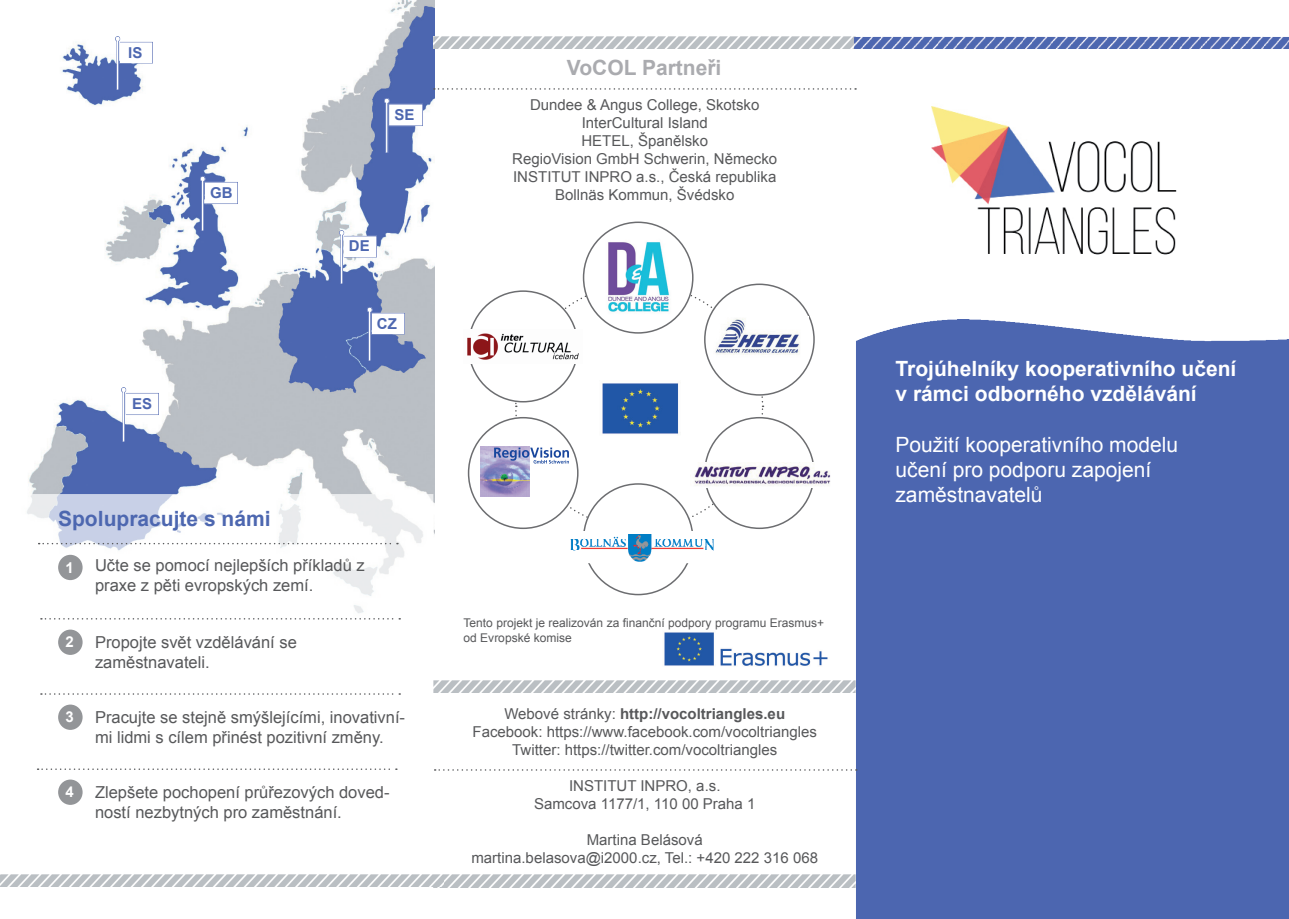
<style>
.page{position:relative;width:1289px;height:919px;background:#fff}
.page>*{position:absolute;margin:0;border:0;box-sizing:border-box;transform-origin:0 0}
.t1{font:21px/25.2px "Arial";color:#fff}
.t2{font:700 21px/25.2px "Arial";color:#fff}
.t3{font:700 21px "Arial";color:#4d67b0}
.t4{font:700 21px "Arial";color:#aaabaf}
.t5{font:16.5px/19.8px "Arial";color:#57585a}
.t6{font:15px/18px "Arial";color:#57585a;text-align:center}
.t7{font:700 15px "Arial";color:#4d67b0}
.t8{font:700 15px "Arial";color:#fff}
.t9{font:12px/14.4px "Arial";color:#57585a}
.s1{font-weight:700}
</style>
<div class="page">
<img style="left:1263px;top:36px;width:25px;height:12px">
<img style="left:0;top:874px;width:29px;height:11px">
<img style="left:28px;top:0;width:406px;height:532px">
<img style="left:122px;top:387px;width:37px;height:54px">
<img style="left:931px;top:106px;width:246px;height:149px">
<div style="left:855px;top:319px;width:433px;height:599px;background:#4c66b0"></div>
<img style="left:434px;top:36px;width:829px;height:12px">
<svg style="left:434px;top:88px;width:422px;height:2px"></svg>
<svg style="left:468px;top:417px;width:110px;height:111px"></svg>
<img style="left:608px;top:242px;width:59px;height:40px">
<img style="left:467px;top:333px;width:27px;height:27px">
<img style="left:764px;top:331px;width:36px;height:24px">
<img style="left:480px;top:447px;width:14px;height:49px">
<svg style="left:494px;top:282px;width:270px;height:248px"></svg>
<img style="left:589px;top:369px;width:95px;height:78px">
<img style="left:664px;top:632px;width:164px;height:34px">
<img style="left:690px;top:462px;width:141px;height:25px">
<img style="left:572px;top:534px;width:140px;height:26px">
<img style="left:434px;top:680px;width:421px;height:12px">
<svg style="left:434px;top:769px;width:422px;height:1px"></svg>
<img style="left:434px;top:874px;width:421px;height:13px">
<div style="left:0;top:494px;width:433px;height:363px;background:#fff;border:2px solid #fff"></div>
<svg style="left:39px;top:543px;width:359px;height:1px"></svg>
<svg style="left:41px;top:618px;width:359px;height:1px"></svg>
<svg style="left:41px;top:693px;width:359px;height:1px"></svg>
<svg style="left:38px;top:768px;width:359px;height:1px"></svg>
<img style="left:201px;top:176px;width:37px;height:54px">
<img style="left:385px;top:99px;width:37px;height:53px">
<img style="left:368px;top:307px;width:37px;height:54px">
<img style="left:339px;top:230px;width:37px;height:53px">
<img style="left:116px;top:36px;width:37px;height:54px">
<img style="left:29px;top:874px;width:414px;height:11px">
<div style="left:58px;top:554px;width:25px;height:26px;background:#939598;border-radius:50%"></div>
<div style="left:58px;top:629px;width:25px;height:26px;background:#939598;border-radius:50%"></div>
<div style="left:58px;top:704px;width:25px;height:25px;background:#939598;border-radius:50%"></div>
<div style="left:58px;top:779px;width:25px;height:25px;background:#939598;border-radius:50%"></div>
<p class="t7" style="left:128px;top:43px;width:16px">IS</p>
<p class="t7" style="left:210px;top:182px;width:24px">GB</p>
<p class="t7" style="left:132px;top:393px;width:22px">ES</p>
<p class="t7" style="left:394px;top:105px;width:22px">SE</p>
<p class="t7" style="left:349px;top:236px;width:22px">DE</p>
<p class="t7" style="left:377px;top:313px;width:21px">CZ</p>
<h1 class="t3" style="left:58px;top:505px;width:214px">Spolupracujte s námi</h1>
<p class="t8" style="left:66px;top:557px;width:10px">1</p>
<p class="t8" style="left:66px;top:632px;width:10px">2</p>
<p class="t5" style="left:95px;top:555px;width:271px">Učte se pomocí nejlepších příkladů z praxe z pěti evropských zemí.</p>
<p class="t5" style="left:95px;top:633px;width:203px">Propojte svět vzdělávání se zaměstnavateli.</p>
<p class="t8" style="left:66px;top:707px;width:10px">3</p>
<p class="t8" style="left:66px;top:782px;width:10px">4</p>
<p class="t5" style="left:95px;top:707px;width:311px">Pracujte se stejně smýšlejícími, inovativní&shy;mi lidmi s cílem přinést pozitivní změny.</p>
<p class="t5" style="left:95px;top:782px;width:296px">Zlepšete pochopení průřezových doved&shy;ností nezbytných pro zaměstnání.</p>
<h1 class="t4" style="left:567px;top:54px;width:156px">VoCOL Partneři</h1>
<p class="t6" style="left:512px;top:96px;width:266px">Dundee &amp; Angus College, Skotsko<br>InterCultural Island<br>HETEL, Španělsko<br>RegioVision GmbH Schwerin, Německo<br>INSTITUT INPRO a.s., Česká republika<br>Bollnäs Kommun, Švédsko</p>
<p class="t9" style="left:463px;top:616px;width:362px">Tento projekt je realizován za finanční podpory programu Erasmus+ od Evropské komise</p>
<p class="t6" style="left:472px;top:704px;width:346px">Webové stránky: <span class="s1">http://vocoltriangles.eu<br></span>Facebook: https://www.facebook.com/vocoltriangles<br>Twitter: https://twitter.com/vocoltriangles</p>
<p class="t6" style="left:534px;top:776px;width:223px">INSTITUT INPRO, a.s.<br>Samcova 1177/1, 110 00 Praha 1</p>
<p class="t6" style="left:471px;top:830px;width:348px">Martina Belásová<br>martina.belasova@i2000.cz, Tel.: +420 222 316 068</p>
<h1 class="t2" style="left:895px;top:357px;width:342px">Trojúhelníky kooperativního učení v rámci odborného vzdělávání</h1>
<h1 class="t1" style="left:895px;top:432px;width:284px">Použití kooperativního modelu učení pro podporu zapojení zaměstnavatelů</h1>
</div>
